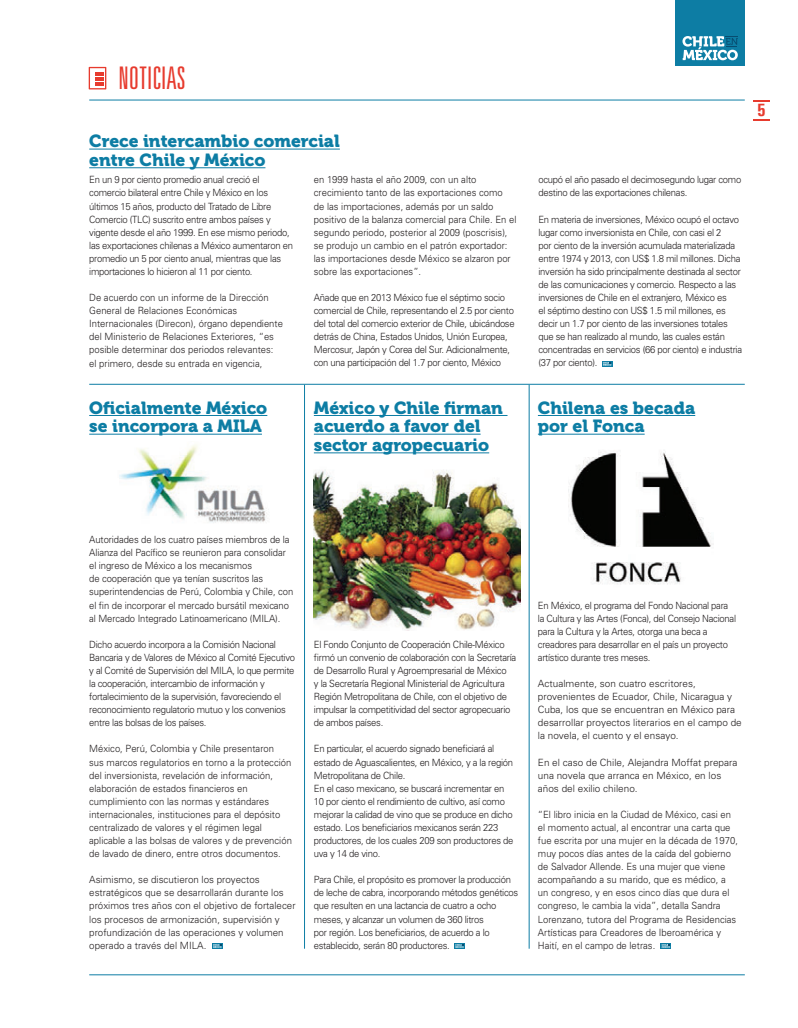
<style>
.page{position:relative;width:798px;height:1028px;background:#fff}
.page>*{position:absolute;margin:0;border:0;box-sizing:border-box;transform-origin:0 0}
.t1{font:300 ultra-condensed 31.12px "Univers";color:#e73b2e}
.t2{font:700 17.75px "Univers Condensed";color:#e73b2e}
.t3{font:17.38px/18.6px "Museo 900";color:#0d7da4}
.t4{font:300 10px/13.1px "Univers";letter-spacing:-.03em;color:#231f20;scale:.95 1}
.t5{font:300 10px/13.1px "Univers";color:#231f20;scale:.95 1}
.t6{font:300 10px/13.1px "Univers";color:#231f20}
.t7{font:300 10px/13.1px "Univers";letter-spacing:-.01em;color:#231f20;scale:.95 1}
</style>
<div class="page">
<svg style="left:753px;top:119px;width:16px;height:2px"></svg>
<svg style="left:753px;top:100px;width:16px;height:1px"></svg>
<hr style="left:89px;top:100px;width:655px;height:1px;background:#0d7da4">
<hr style="left:89px;top:384px;width:655px;height:1px;background:#0d7da4">
<hr style="left:304px;top:385px;width:1px;height:563px;background:#0d7da4">
<hr style="left:528px;top:385px;width:1px;height:563px;background:#0d7da4">
<hr style="left:89px;top:974px;width:655px;height:1px;background:#0d7da4">
<div style="left:675px;top:0;width:69px;height:66px;background:#0d7da4"></div>
<svg style="left:682px;top:36px;width:55px;height:24px"></svg>
<svg style="left:602px;top:361px;width:10px;height:5px"></svg>
<svg style="left:602px;top:362px;width:9px;height:4px"></svg>
<svg style="left:212px;top:943px;width:10px;height:5px"></svg>
<svg style="left:213px;top:944px;width:8px;height:3px"></svg>
<svg style="left:454px;top:943px;width:10px;height:5px"></svg>
<svg style="left:455px;top:944px;width:8px;height:3px"></svg>
<svg style="left:660px;top:943px;width:11px;height:5px"></svg>
<svg style="left:661px;top:944px;width:8px;height:3px"></svg>
<svg style="left:89px;top:67px;width:17px;height:22px"></svg>
<hr style="left:89px;top:149px;width:251px;height:1px;background:#0d7da4">
<hr style="left:89px;top:167px;width:176px;height:1px;background:#0d7da4">
<hr style="left:89px;top:415px;width:178px;height:1px;background:#0d7da4">
<hr style="left:89px;top:434px;width:173px;height:1px;background:#0d7da4">
<hr style="left:314px;top:415px;width:193px;height:1px;background:#0d7da4">
<hr style="left:314px;top:434px;width:166px;height:1px;background:#0d7da4">
<hr style="left:314px;top:452px;width:175px;height:1px;background:#0d7da4">
<hr style="left:537px;top:415px;width:158px;height:1px;background:#0d7da4">
<hr style="left:537px;top:434px;width:107px;height:1px;background:#0d7da4">
<img style="left:119px;top:444px;width:148px;height:79px">
<img style="left:313px;top:469px;width:207px;height:162px">
<img style="left:568px;top:452px;width:145px;height:133px">
<p class="t1" style="left:118px;top:62px;width:68px">NOTICIAS</p>
<p class="t3" style="left:89px;top:132px;width:252px">Crece intercambio comercial</p>
<p class="t3" style="left:89px;top:151px;width:178px">entre Chile y México</p>
<p class="t4" style="left:89px;top:173px;width:216px">En un 9 por ciento promedio anual creció el comercio bilateral entre Chile y México en los últimos 15 años, producto del Tratado de Libre Comercio (TLC) suscrito entre ambos países y vigente desde el año 1999. En ese mismo periodo, las exportaciones chilenas a México aumentaron en promedio un 5 por ciento anual, mientras que las importaciones lo hicieron al 11 por ciento.</p>
<p class="t5" style="left:89px;top:291px;width:205px">De acuerdo con un informe de la Dirección General de Relaciones Económicas Internacionales (Direcon), órgano dependiente del Ministerio de Relaciones Exteriores, “es posible determinar dos periodos relevantes: el primero, desde su entrada en vigencia,</p>
<p class="t3" style="left:89px;top:398px;width:179px">Oficialmente México</p>
<p class="t3" style="left:89px;top:417px;width:174px">se incorpora a MILA</p>
<p class="t5" style="left:314px;top:173px;width:215px">en 1999 hasta el año 2009, con un alto crecimiento tanto de las exportaciones como<br>de las importaciones, además por un saldo positivo de la balanza comercial para Chile. En el segundo periodo, posterior al 2009 (poscrisis), se produjo un cambio en el patrón exportador: las importaciones desde México se alzaron por sobre las exportaciones”.</p>
<p class="t4" style="left:314px;top:291px;width:213px">Añade que en 2013 México fue el séptimo socio comercial de Chile, representando el 2.5 por ciento del total del comercio exterior de Chile, ubicándose detrás de China, Estados Unidos, Unión Europea, Mercosur, Japón y Corea del Sur. Adicionalmente, con una participación del 1.7 por ciento, México</p>
<p class="t3" style="left:314px;top:398px;width:190px">México y Chile firman acuerdo a favor del</p>
<p class="t3" style="left:314px;top:436px;width:177px">sector agropecuario</p>
<p class="t2" style="left:756px;top:99px;width:10px">5</p>
<p class="t4" style="left:538px;top:173px;width:215px">ocupó el año pasado el decimosegundo lugar como destino de las exportaciones chilenas.</p>
<p class="t4" style="left:538px;top:212px;width:216px">En materia de inversiones, México ocupó el octavo lugar como inversionista en Chile, con casi el 2<br>por ciento de la inversión acumulada materializada entre 1974 y 2013, con US$ 1.8 mil millones. Dicha inversión ha sido principalmente destinada al sector de las comunicaciones y comercio. Respecto a las inversiones de Chile en el extranjero, México es<br>el séptimo destino con US$ 1.5 mil millones, es decir un 1.7 por ciento de las inversiones totales que se han realizado al mundo, las cuales están concentradas en servicios (66 por ciento) e industria (37 por ciento).</p>
<p class="t3" style="left:537px;top:398px;width:159px">Chilena es becada</p>
<p class="t3" style="left:537px;top:417px;width:108px">por el Fonca</p>
<p class="t7" style="left:89px;top:533px;width:216px">Autoridades de los cuatro países miembros de la Alianza del Pacífico se reunieron para consolidar el ingreso de México a los mecanismos<br>de cooperación que ya tenían suscritos las superintendencias de Perú, Colombia y Chile, con el fin de incorporar el mercado bursátil mexicano al Mercado Integrado Latinoamericano (MILA).</p>
<p class="t4" style="left:89px;top:637px;width:218px">Dicho acuerdo incorpora a la Comisión Nacional Bancaria y de Valores de México al Comité Ejecutivo y al Comité de Supervisión del MILA, lo que permite la cooperación, intercambio de información y fortalecimiento de la supervisión, favoreciendo el reconocimiento regulatorio mutuo y los convenios entre las bolsas de los países.</p>
<p class="t5" style="left:89px;top:742px;width:215px">México, Perú, Colombia y Chile presentaron<br>sus marcos regulatorios en torno a la protección del inversionista, revelación de información, elaboración de estados financieros en cumplimiento con las normas y estándares internacionales, instituciones para el depósito centralizado de valores y el régimen legal aplicable a las bolsas de valores y de prevención de lavado de dinero, entre otros documentos.</p>
<p class="t6" style="left:89px;top:873px;width:208px">Asimismo, se discutieron los proyectos estratégicos que se desarrollarán durante los próximos tres años con el objetivo de fortalecer los procesos de armonización, supervisión y profundización de las operaciones y volumen operado a través del MILA.</p>
<p class="t4" style="left:314px;top:637px;width:214px">El Fondo Conjunto de Cooperación Chile-México firmó un convenio de colaboración con la Secretaría de Desarrollo Rural y Agroempresarial de México<br>y la Secretaría Regional Ministerial de Agricultura Región Metropolitana de Chile, con el objetivo de impulsar la competitividad del sector agropecuario de ambos países.</p>
<p class="t4" style="left:314px;top:742px;width:211px">En particular, el acuerdo signado beneficiará al estado de Aguascalientes, en México, y a la región<br>Metropolitana de Chile.</p>
<p class="t4" style="left:314px;top:781px;width:211px">En el caso mexicano, se buscará incrementar en 10 por ciento el rendimiento de cultivo, así como mejorar la calidad de vino que se produce en dicho estado. Los beneficiarios mexicanos serán 223 productores, de los cuales 209 son productores de uva y 14 de vino.</p>
<p class="t4" style="left:314px;top:873px;width:216px">Para Chile, el propósito es promover la producción de leche de cabra, incorporando métodos genéticos que resulten en una lactancia de cuatro a ocho meses, y alcanzar un volumen de 360 litros<br>por región. Los beneficiarios, de acuerdo a lo establecido, serán 80 productores.</p>
<p class="t4" style="left:537px;top:598px;width:210px">En México, el programa del Fondo Nacional para la Cultura y las Artes (Fonca), del Consejo Nacional para la Cultura y la Artes, otorga una beca a creadores para desarrollar en el país un proyecto artístico durante tres meses.</p>
<p class="t6" style="left:537px;top:677px;width:205px">Actualmente, son cuatro escritores, provenientes de Ecuador, Chile, Nicaragua y Cuba, los que se encuentran en México para desarrollar proyectos literarios en el campo de la novela, el cuento y el ensayo.</p>
<p class="t6" style="left:537px;top:755px;width:201px">En el caso de Chile, Alejandra Moffat prepara una novela que arranca en México, en los años del exilio chileno.</p>
<p class="t5" style="left:537px;top:807px;width:212px">“El libro inicia en la Ciudad de México, casi en el momento actual, al encontrar una carta que fue escrita por una mujer en la década de 1970, muy pocos días antes de la caída del gobierno de Salvador Allende. Es una mujer que viene acompañando a su marido, que es médico, a un congreso, y en esos cinco días que dura el congreso, le cambia la vida”, detalla Sandra Lorenzano, tutora del Programa de Residencias Artísticas para Creadores de Iberoamérica y Haití, en el campo de letras.</p>
</div>
